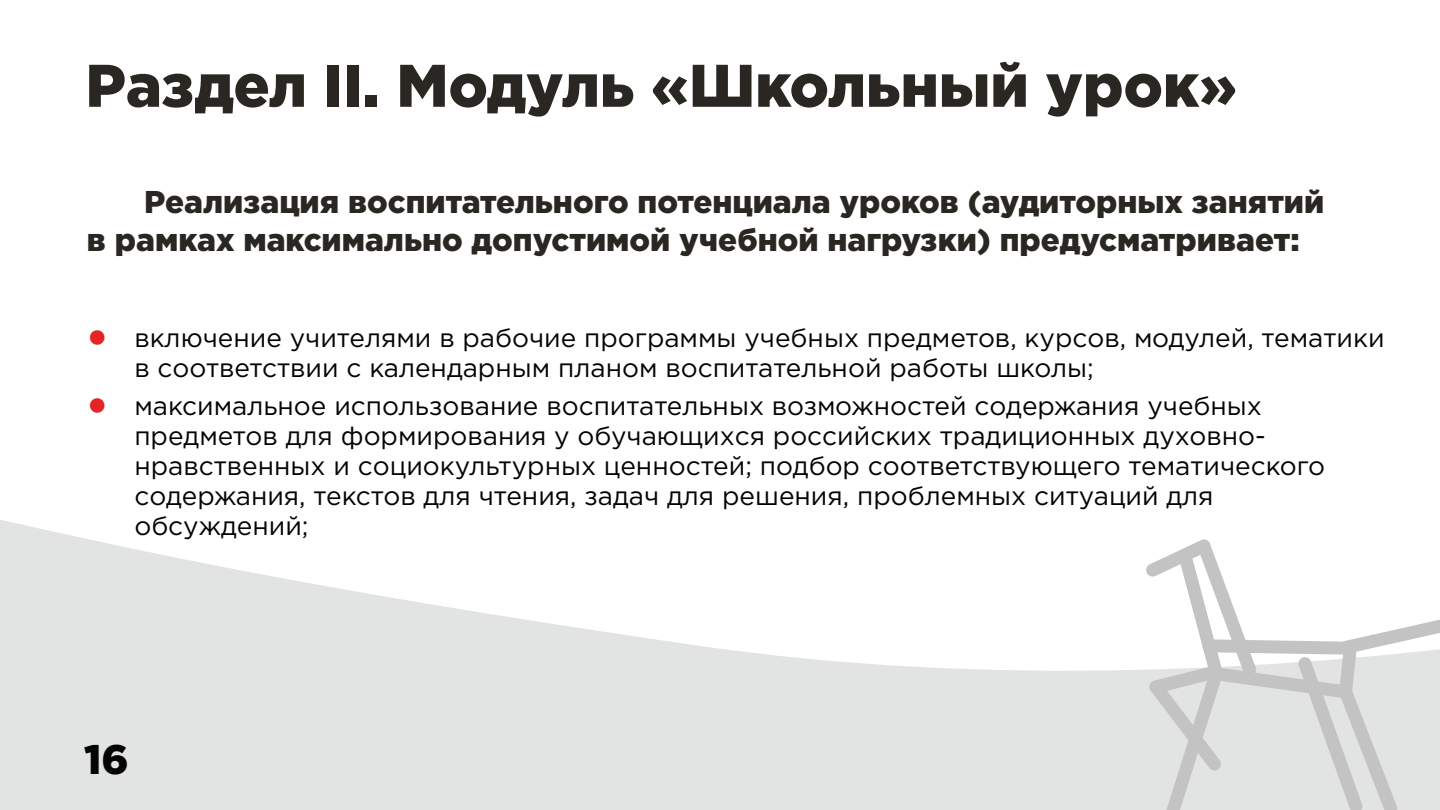
<style>
.page{position:relative;width:1440px;height:810px;background:#fff}
.page>*{position:absolute;margin:0;border:0;box-sizing:border-box;transform-origin:0 0}
.t1{font:900 60px "Gotham Pro";color:#2a2723}
.t2{font:900 41.25px "Gotham Pro";color:#040503}
.t3{font:900 31.5px/37.8px "Gotham Pro";color:#2a2723}
.t4{font:26.25px/30px "Gotham Pro";color:#040503}
.s1{font-family:"Arial";font-size:33.75px;color:#e32525}
</style>
<div class="page">
<svg style="left:0;top:520px;width:1145px;height:290px;fill:#e2e3e3"></svg>
<svg style="left:1145px;top:539px;width:295px;height:271px"></svg>
<h1 class="t1" style="left:86px;top:51px;width:1153px">Раздел II. Модуль «Школьный урок»</h1>
<p class="t3" style="left:87px;top:182px;width:1239px;text-indent:57px">Реализация воспитательного потенциала уроков (аудиторных занятий в рамках максимально допустимой учебной нагрузки) предусматривает:</p>
<p class="t4" style="left:134px;top:323px;width:1252px;text-indent:-47px"><span class="s1">●</span> включение учителями в рабочие программы учебных предметов, курсов, модулей, тематики в соответствии с календарным планом воспитательной работы школы;</p>
<p class="t4" style="left:134px;top:390px;width:1192px;text-indent:-47px"><span class="s1">●</span> максимальное использование воспитательных возможностей содержания учебных предметов для формирования у обучающихся российских традиционных духовно&shy;нравственных и социокультурных ценностей; подбор соответствующего тематического содержания, текстов для чтения, задач для решения, проблемных ситуаций для обсуждений;</p>
<h2 class="t2" style="left:84px;top:736px;width:46px">16</h2>
</div>
